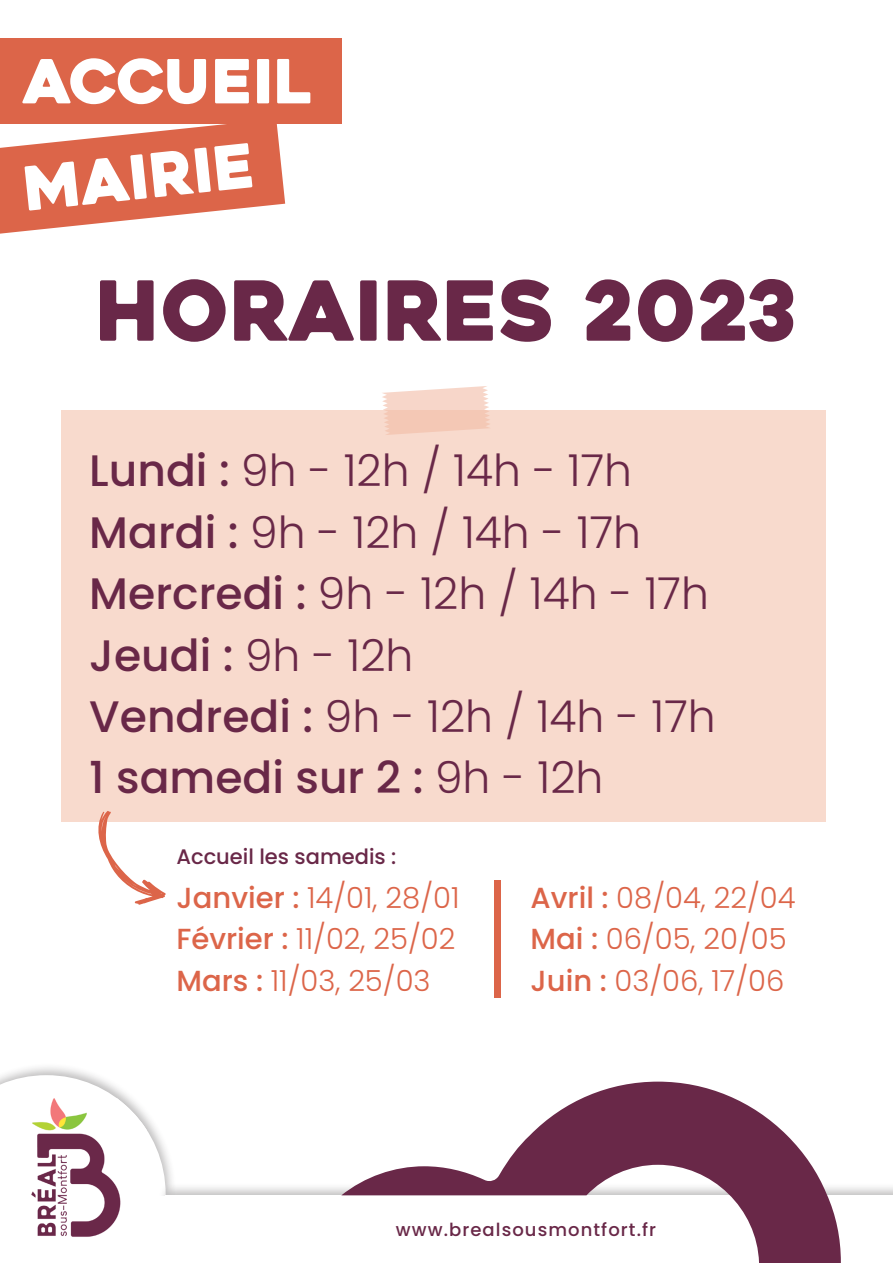
<style>
.page{position:relative;width:893px;height:1263px;background:#fff}
.page>*{position:absolute;margin:0;border:0;box-sizing:border-box;transform-origin:0 0}
.t1{font:82.5px "Heavitas";color:#692848}
.t2{font:60.75px "Heavitas";color:#fff}
.t3{font:300 44.1px "Poppins";color:#692848}
.t4{font:500 44.1px "Poppins";color:#692848}
.t5{font:300 29.1px "Poppins";color:#dc6549}
.t6{font:500 21px "Poppins";color:#692848}
.t7{font:500 18px "Poppins";letter-spacing:.06em;color:#692848}
.s1{font-weight:500}
.s2{font-weight:300}
</style>
<div class="page">
<div style="left:0;top:1062px;width:177px;height:201px;background:#231f20;opacity:.3"></div>
<svg style="left:0;top:1075px;width:166px;height:188px"></svg>
<img style="left:11px;top:1098px;width:136px;height:140px">
<div style="left:159px;top:1182px;width:734px;height:81px;background:#231f20;opacity:.3"></div>
<div style="left:166px;top:1195px;width:727px;height:68px;background:#fff"></div>
<div style="left:0;top:38px;width:341px;height:85px;background:#dc6549"></div>
<svg style="left:0;top:123px;width:285px;height:111px"></svg>
<svg style="left:341px;top:1081px;width:500px;height:182px"></svg>
<div style="left:128px;top:1196px;width:97px;height:67px;background:#fff"></div>
<div style="left:61px;top:410px;width:765px;height:412px;background:#f8dacd"></div>
<svg style="left:382px;top:386px;width:108px;height:49px"></svg>
<svg style="left:98px;top:811px;width:68px;height:94px"></svg>
<div style="left:494px;top:880px;width:7px;height:118px;background:#dc6549"></div>
<p class="t2" style="left:24px;top:44px;width:289px">ACCUEIL</p>
<p class="t2" style="left:19px;top:152px;width:234px;rotate:-6deg">MAIRIE</p>
<p class="t1" style="left:95px;top:260px;width:704px">HORAIRES 2023</p>
<p class="t3" style="left:89px;top:445px;width:544px"><span class="s1">Lundi :</span> 9h - 12h / 14h - 17h</p>
<p class="t3" style="left:89px;top:507px;width:553px"><span class="s1">Mardi :</span> 9h - 12h / 14h - 17h</p>
<p class="t3" style="left:89px;top:568px;width:621px"><span class="s1">Mercredi :</span> 9h - 12h / 14h - 17h</p>
<p class="t4" style="left:89px;top:629px;width:326px">Jeudi : <span class="s2">9h - 12h</span></p>
<p class="t3" style="left:89px;top:691px;width:628px"><span class="s1">Vendredi :</span> 9h - 12h / 14h - 17h</p>
<p class="t4" style="left:89px;top:752px;width:516px">1 samedi sur 2 : <span class="s2">9h - 12h</span></p>
<p class="t6" style="left:176px;top:844px;width:221px">Accueil les samedis :</p>
<p class="t5" style="left:176px;top:880px;width:285px"><span class="s1">Janvier :</span> 14/01, 28/01</p>
<p class="t5" style="left:176px;top:922px;width:280px"><span class="s1">Février :</span> 11/02, 25/02</p>
<p class="t5" style="left:176px;top:963px;width:256px"><span class="s1">Mars :</span> 11/03, 25/03</p>
<p class="t5" style="left:531px;top:880px;width:266px"><span class="s1">Avril :</span> 08/04, 22/04</p>
<p class="t5" style="left:531px;top:922px;width:258px"><span class="s1">Mai :</span> 06/05, 20/05</p>
<p class="t5" style="left:531px;top:963px;width:255px"><span class="s1">Juin :</span> 03/06, 17/06</p>
<p class="t7" style="left:396px;top:1219px;width:262px">www.brealsousmontfort.fr</p>
</div>
